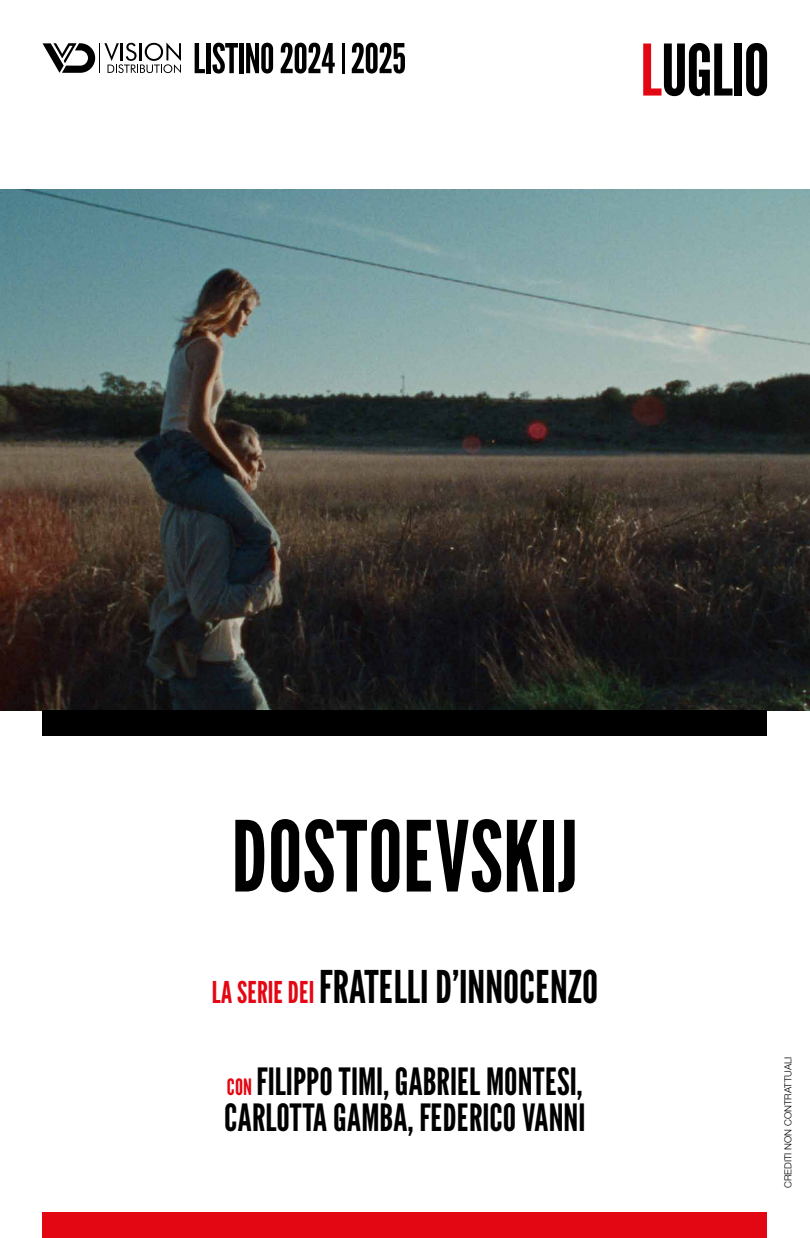
<style>
.page{position:relative;width:810px;height:1238px;background:#fff}
.page>*{position:absolute;margin:0;border:0;box-sizing:border-box;transform-origin:0 0}
.t1{font:97.5px "League Gothic";color:#000}
.t2{font:45px "League Gothic";color:#000}
.t3{font:37.5px/36px "League Gothic";color:#000}
.t4{font:300 9.75px "Helvetica Neue LT Pro";color:#000}
.s1{font-size:30px;color:#e30613}
.s2{font-size:22.5px;color:#e30613}
</style>
<div class="page">
<img style="left:0;top:189px;width:810px;height:521px">
<div style="left:43px;top:1212px;width:724px;height:25px;background:#e30613"></div>
<div style="left:43px;top:710px;width:724px;height:26px;background:#000"></div>
<svg style="left:643px;top:43px;width:90px;height:53px"></svg>
<div style="left:734px;top:43px;width:8px;height:53px;background:#000"></div>
<svg style="left:746px;top:43px;width:21px;height:53px"></svg>
<svg style="left:195px;top:43px;width:10px;height:30px"></svg>
<div style="left:206px;top:43px;width:5px;height:30px;background:#000"></div>
<svg style="left:212px;top:43px;width:26px;height:30px"></svg>
<div style="left:239px;top:43px;width:5px;height:30px;background:#000"></div>
<svg style="left:246px;top:43px;width:27px;height:30px"></svg>
<svg style="left:281px;top:43px;width:54px;height:30px"></svg>
<hr style="left:342px;top:43px;width:3px;height:30px;background:#000">
<svg style="left:352px;top:43px;width:53px;height:30px"></svg>
<hr style="left:100px;top:43px;width:1px;height:30px;background:#000">
<svg style="left:43px;top:43px;width:52px;height:30px"></svg>
<svg style="left:104px;top:43px;width:77px;height:30px"></svg>
<h1 class="t1" style="left:231px;top:789px;width:349px">DOSTOEVSKIJ</h1>
<p class="t2" style="left:212px;top:955px;width:388px"><span class="s1">LA SERIE DEI</span> FRATELLI D’INNOCENZO</p>
<p class="t3" style="left:224px;top:1061px;width:363px"><span class="s2">CON</span> FILIPPO TIMI, GABRIEL MONTESI,<br>CARLOTTA GAMBA, FEDERICO VANNI</p>
<p class="t4" style="left:782px;top:1187px;width:133px;rotate:-90deg">CREDITI NON CONTRATTUALI</p>
</div>
